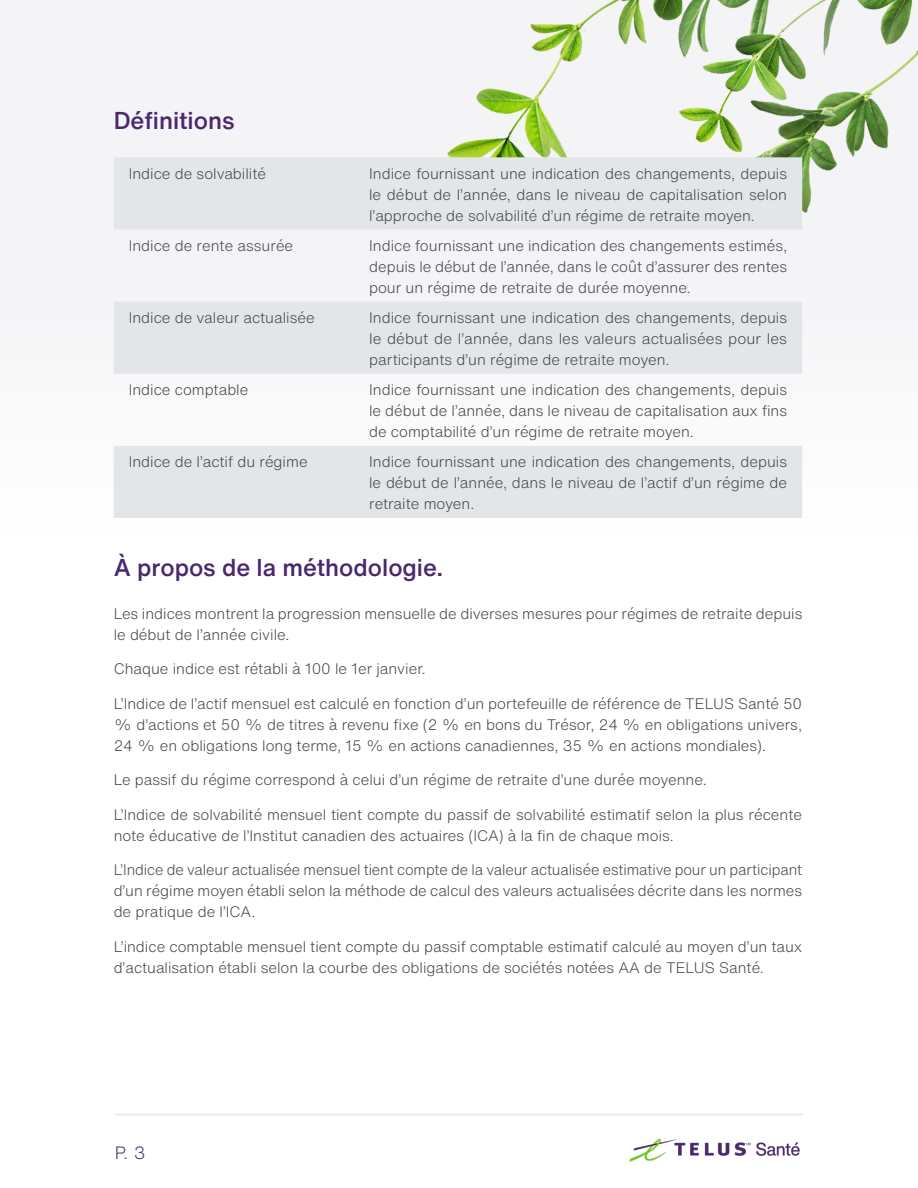
<style>
.page{position:relative;width:918px;height:1188px;background:#fff}
.page>*{position:absolute;margin:0;border:0;box-sizing:border-box;transform-origin:0 0}
.t1{font:500 24px "Helvetica Now Text";color:#4b286d}
.t2{font:300 17.55px "Helvetica Now Text";color:#4b286d}
.t3{font:300 15px/21px "Helvetica Now Text";color:#414547;text-align:justify}
</style>
<div class="page">
<div style="left:0;top:0;width:918px;height:687px;background:#fbfbfc"></div>
<hr style="left:115px;top:1114px;width:688px;height:1px;background:#e3e6e8">
<img style="left:629px;top:1138px;width:171px;height:24px">
<img style="left:447px;top:0;width:471px;height:215px">
<svg style="left:114px;top:157px;width:688px;height:217px;fill:#e3e6e8"></svg>
<div style="left:114px;top:446px;width:688px;height:72px;background:#e3e6e8"></div>
<h1 class="t1" style="left:114px;top:105px;width:122px">Définitions</h1>
<p class="t3" style="left:129px;top:163px;width:139px">Indice de solvabilité</p>
<p class="t3" style="left:369px;top:163px;width:420px">Indice fournissant une indication des changements, depuis le début de l’année, dans le niveau de capitalisation selon l’approche de solvabilité d’un régime de retraite moyen.</p>
<p class="t3" style="left:129px;top:235px;width:166px">Indice de rente assurée</p>
<p class="t3" style="left:369px;top:235px;width:420px">Indice fournissant une indication des changements estimés, depuis le début de l’année, dans le coût d’assurer des rentes pour un régime de retraite de durée moyenne.</p>
<p class="t3" style="left:129px;top:307px;width:188px">Indice de valeur actualisée</p>
<p class="t3" style="left:369px;top:307px;width:420px">Indice fournissant une indication des changements, depuis le début de l’année, dans les valeurs actualisées pour les participants d’un régime de retraite moyen.</p>
<p class="t3" style="left:129px;top:379px;width:121px">Indice comptable</p>
<p class="t3" style="left:369px;top:379px;width:420px">Indice fournissant une indication des changements, depuis le début de l’année, dans le niveau de capitalisation aux fins de comptabilité d’un régime de retraite moyen.</p>
<p class="t3" style="left:129px;top:452px;width:180px">Indice de l’actif du régime</p>
<p class="t3" style="left:369px;top:452px;width:420px">Indice fournissant une indication des changements, depuis le début de l’année, dans le niveau de l’actif d’un régime de retraite moyen.</p>
<h1 class="t1" style="left:114px;top:552px;width:331px">À propos de la méthodologie.</h1>
<p class="t3" style="left:114px;top:603px;width:690px">Les indices montrent la progression mensuelle de diverses mesures pour régimes de retraite depuis le début de l’année civile.</p>
<p class="t3" style="left:114px;top:658px;width:314px">Chaque indice est rétabli à 100 le 1er janvier.</p>
<p class="t3" style="left:114px;top:693px;width:690px">L’Indice de l’actif mensuel est calculé en fonction d’un portefeuille de référence de TELUS Santé 50 % d’actions et 50 % de titres à revenu fixe (2 % en bons du Trésor, 24 % en obligations univers, 24 % en obligations long terme, 15 % en actions canadiennes, 35 % en actions mondiales).</p>
<p class="t3" style="left:114px;top:769px;width:594px">Le passif du régime correspond à celui d’un régime de retraite d’une durée moyenne.</p>
<p class="t3" style="left:114px;top:804px;width:690px">L’Indice de solvabilité mensuel tient compte du passif de solvabilité estimatif selon la plus récente note éducative de l’Institut canadien des actuaires (ICA) à la fin de chaque mois.</p>
<p class="t3" style="left:114px;top:859px;width:690px">L’Indice de valeur actualisée mensuel tient compte de la valeur actualisée estimative pour un participant d’un régime moyen établi selon la méthode de calcul des valeurs actualisées décrite dans les normes de pratique de l’ICA.</p>
<p class="t3" style="left:114px;top:936px;width:690px">L’indice comptable mensuel tient compte du passif comptable estimatif calculé au moyen d’un taux d’actualisation établi selon la courbe des obligations de sociétés notées AA de TELUS Santé.</p>
<p class="t2" style="left:115px;top:1140px;width:32px">P. 3</p>
</div>
